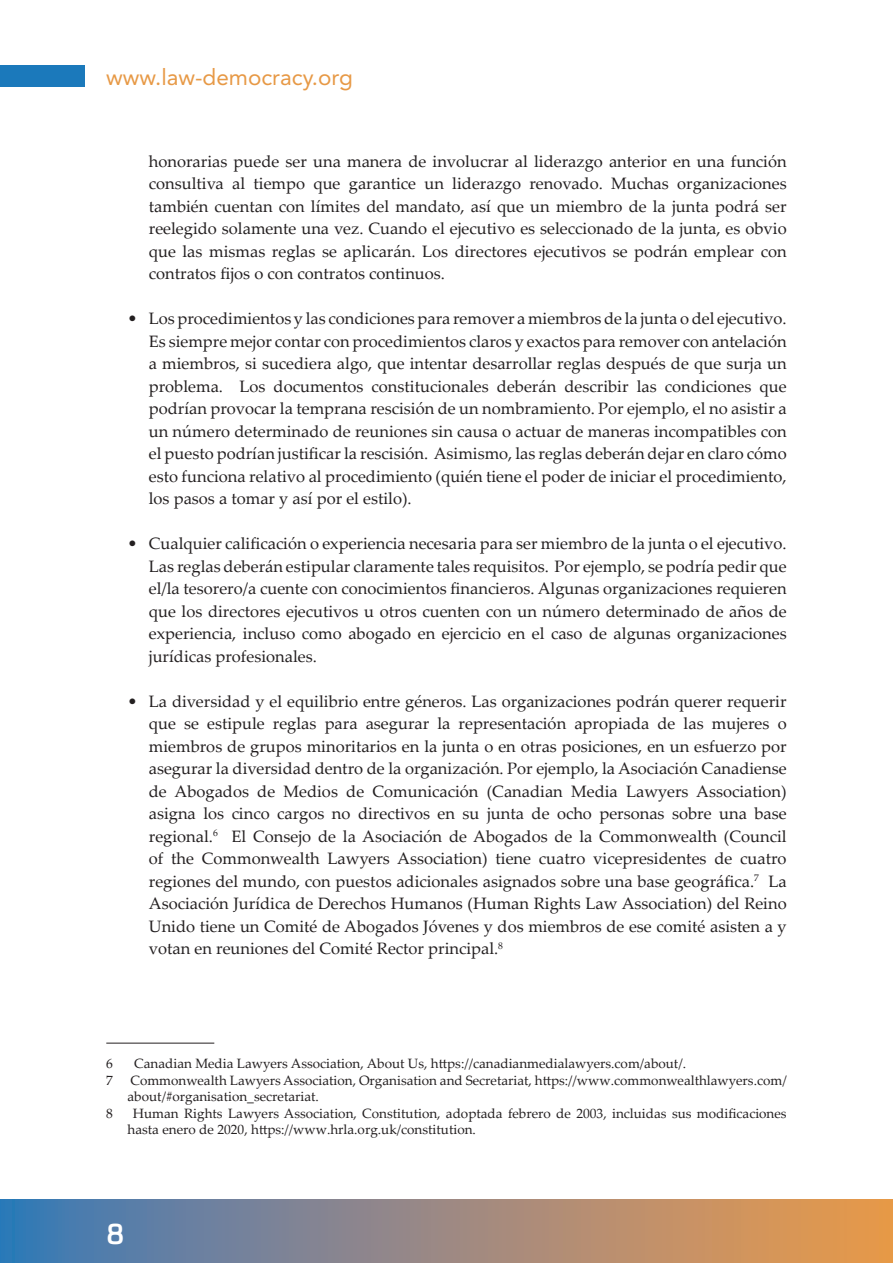
<style>
.page{position:relative;width:893px;height:1263px;background:#fff}
.page>*{position:absolute;margin:0;border:0;box-sizing:border-box;transform-origin:0 0}
.t1{font:700 28.5px "Sommet Rounded";color:#fff}
.t2{font:22.5px "Avenir LT Std";color:#e79946}
.t3{font:16.5px/22.5px "Palatino Linotype";color:#231f20;text-align:justify}
.t4{font:13.5px/16.5px "Palatino Linotype";color:#231f20}
</style>
<div class="page">
<svg style="left:0;top:1199px;width:893px;height:64px;background:#978982"></svg>
<div style="left:0;top:66px;width:85px;height:21px;background:#1b79bb"></div>
<hr style="left:106px;top:1043px;width:108px;height:1px;background:#231f20">
<h2 class="t2" style="left:106px;top:64px;width:248px">www.law-democracy.org</h2>
<p class="t3" style="left:149px;top:149px;width:639px">honorarias puede ser una manera de involucrar al liderazgo anterior en una función consultiva al tiempo que garantice un liderazgo renovado. Muchas organizaciones también cuentan con límites del mandato, así que un miembro de la junta podrá ser reelegido solamente una vez. Cuando el ejecutivo es seleccionado de la junta, es obvio que las mismas reglas se aplicarán. Los directores ejecutivos se podrán emplear con contratos fijos o con contratos continuos.</p>
<p class="t3" style="left:149px;top:307px;width:639px;text-indent:-21px">• Los procedimientos y las condiciones para remover a miembros de la junta o del ejecutivo.<br>Es siempre mejor contar con procedimientos claros y exactos para remover con antelación a miembros, si sucediera algo, que intentar desarrollar reglas después de que surja un problema. Los documentos constitucionales deberán describir las condiciones que podrían provocar la temprana rescisión de un nombramiento. Por ejemplo, el no asistir a un número determinado de reuniones sin causa o actuar de maneras incompatibles con el puesto podrían justificar la rescisión. Asimismo, las reglas deberán dejar en claro cómo esto funciona relativo al procedimiento (quién tiene el poder de iniciar el procedimiento, los pasos a tomar y así por el estilo).</p>
<p class="t3" style="left:149px;top:532px;width:639px;text-indent:-21px">• Cualquier calificación o experiencia necesaria para ser miembro de la junta o el ejecutivo.<br>Las reglas deberán estipular claramente tales requisitos. Por ejemplo, se podría pedir que el/la tesorero/a cuente con conocimientos financieros. Algunas organizaciones requieren que los directores ejecutivos u otros cuenten con un número determinado de años de experiencia, incluso como abogado en ejercicio en el caso de algunas organizaciones jurídicas profesionales.</p>
<p class="t3" style="left:149px;top:689px;width:639px;text-indent:-21px">• La diversidad y el equilibrio entre géneros. Las organizaciones podrán querer requerir que se estipule reglas para asegurar la representación apropiada de las mujeres o miembros de grupos minoritarios en la junta o en otras posiciones, en un esfuerzo por asegurar la diversidad dentro de la organización. Por ejemplo, la Asociación Canadiense de Abogados de Medios de Comunicación (Canadian Media Lawyers Association) asigna los cinco cargos no directivos en su junta de ocho personas sobre una base regional.<sup>6</sup> El Consejo de la Asociación de Abogados de la Commonwealth (Council of the Commonwealth Lawyers Association) tiene cuatro vicepresidentes de cuatro regiones del mundo, con puestos adicionales asignados sobre una base geográfica.<sup>7</sup> La Asociación Jurídica de Derechos Humanos (Human Rights Law Association) del Reino Unido tiene un Comité de Abogados Jóvenes y dos miembros de ese comité asisten a y votan en reuniones del Comité Rector principal.<sup>8</sup></p>
<p class="t4" style="left:106px;top:1055px;width:8px">6</p>
<p class="t4" style="left:134px;top:1055px;width:553px">Canadian Media Lawyers Association, About Us, https://canadianmedialawyers.com/about/.</p>
<p class="t4" style="left:106px;top:1071px;width:8px">7</p>
<p class="t4" style="left:128px;top:1071px;width:661px">Commonwealth Lawyers Association, Organisation and Secretariat, https://www.commonwealthlawyers.com/ about/#organisation_secretariat.</p>
<p class="t4" style="left:106px;top:1104px;width:8px">8</p>
<p class="t4" style="left:128px;top:1104px;width:661px;text-indent:5px">Human Rights Lawyers Association, Constitution, adoptada febrero de 2003, incluidas sus modificaciones hasta enero de 2020, https://www.hrla.org.uk/constitution.</p>
<h1 class="t1" style="left:106px;top:1215px;width:20px">8</h1>
</div>
